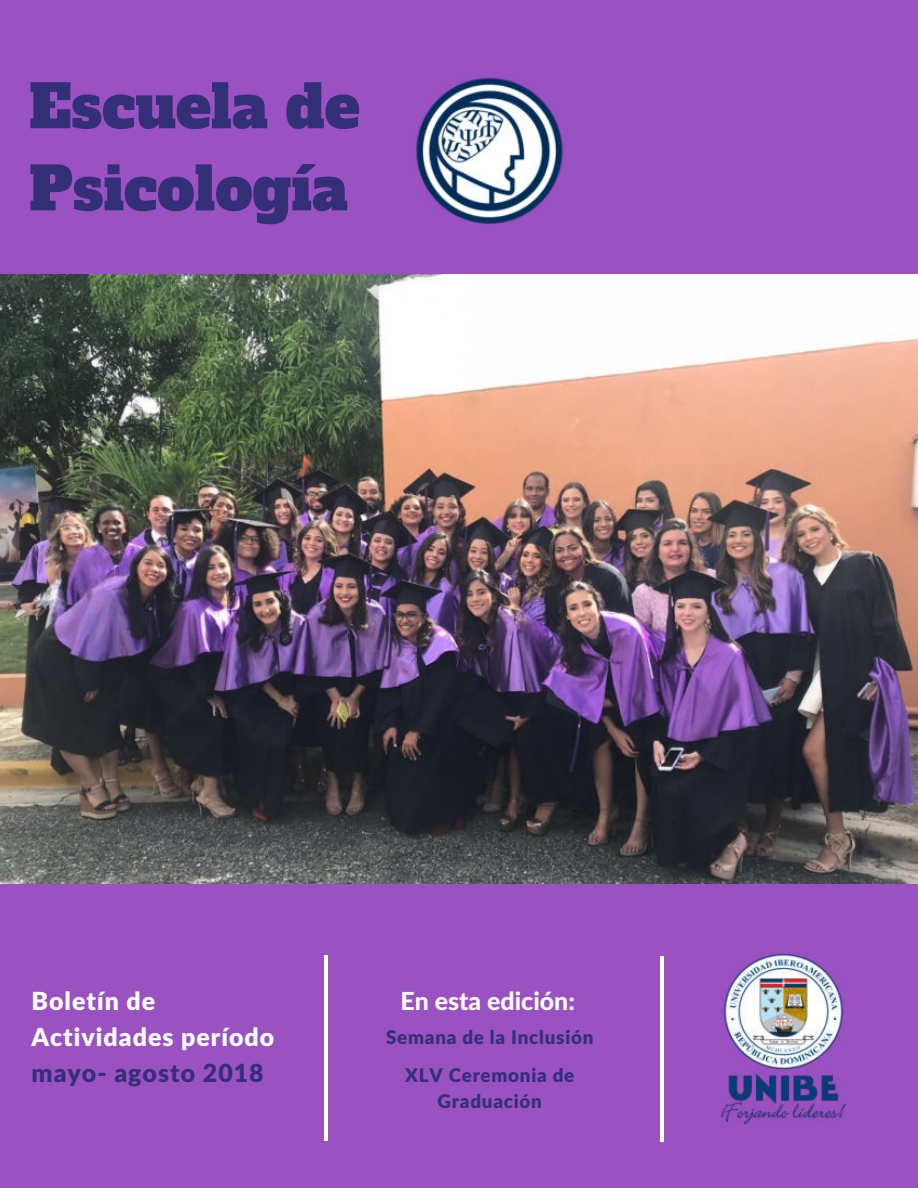
<style>
.page{position:relative;width:918px;height:1188px;background:#fff}
.page>*{position:absolute;margin:0;border:0;box-sizing:border-box;transform-origin:0 0}
.t1{font:59.1px/82.2px "Alfa Slab One";color:#332f76}
.t2{font:900 24.9px/36px "Lato Latin";letter-spacing:.04em;color:#fff}
.t3{font:900 24.9px "Lato Latin";letter-spacing:.04em;color:#332f76}
.t4{font:800 24.9px "Lato Latin";color:#fff}
.t5{font:900 18.75px/26px "Lato Latin";letter-spacing:.04em;color:#332f76;text-align:center}
</style>
<div class="page">
<div style="left:0;top:0;width:918px;height:298px;background:#9a51c2"></div>
<div style="left:0;top:555px;width:918px;height:633px;background:#9a51c2"></div>
<hr style="left:324px;top:955px;width:3px;height:186px;background:#fff">
<img style="left:721px;top:954px;width:125px;height:171px">
<img style="left:416px;top:78px;width:147px;height:146px">
<hr style="left:660px;top:956px;width:4px;height:186px;background:#fff">
<img style="left:0;top:274px;width:918px;height:609px">
<h1 class="t1" style="left:29px;top:60px;width:332px">Escuela de<br>Psicología</h1>
<h2 class="t2" style="left:32px;top:982px;width:244px">Boletín de<br>Actividades período</h2>
<h2 class="t3" style="left:32px;top:1058px;width:234px">mayo- agosto 2018</h2>
<h2 class="t4" style="left:401px;top:987px;width:176px">En esta edición:</h2>
<p class="t5" style="left:386px;top:1024px;width:209px">Semana de la Inclusión</p>
<p class="t5" style="left:405px;top:1062px;width:171px">XLV Ceremonia de<br>Graduación</p>
</div>
